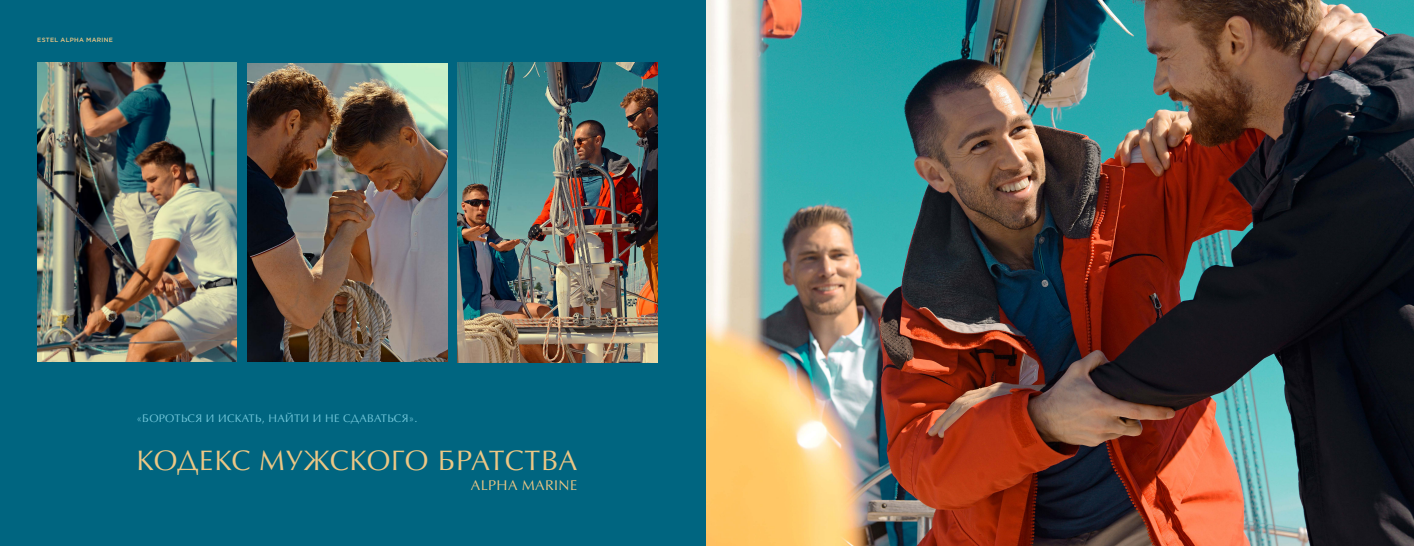
<style>
.page{position:relative;width:1414px;height:546px;background:#006580}
.page>*{position:absolute;margin:0;border:0;box-sizing:border-box;transform-origin:0 0}
.t1{font:28.35px "Optima LTCYR";letter-spacing:.005em;color:#ecc785}
.t2{font:14.17px "Optima LTCYR";letter-spacing:.03em;color:#ecc785}
.t3{font:11.03px "Optima LTCYR";letter-spacing:.03em;color:#74c9dc}
.Zagla_2{font:500 6.12px "Gotham Pro";letter-spacing:.045em;color:#ecc785}
</style>
<div class="page">
<img style="left:707px;top:0;width:707px;height:546px">
<img style="left:457px;top:62px;width:200px;height:300px">
<img style="left:247px;top:63px;width:200px;height:299px">
<img style="left:37px;top:62px;width:200px;height:299px">
<p class="Zagla_2" style="left:37px;top:36px;width:77px">ESTEL ALPHA MARINE</p>
<p class="t3" style="left:136px;top:411px;width:283px">«БОРОТЬСЯ И ИСКАТЬ, НАЙТИ И НЕ СДАВАТЬСЯ».</p>
<p class="t1" style="left:136px;top:442px;width:443px">КОДЕКС МУЖСКОГО БРАТСТВА</p>
<p class="t2" style="left:471px;top:476px;width:108px">ALPHA MARINE</p>
</div>
